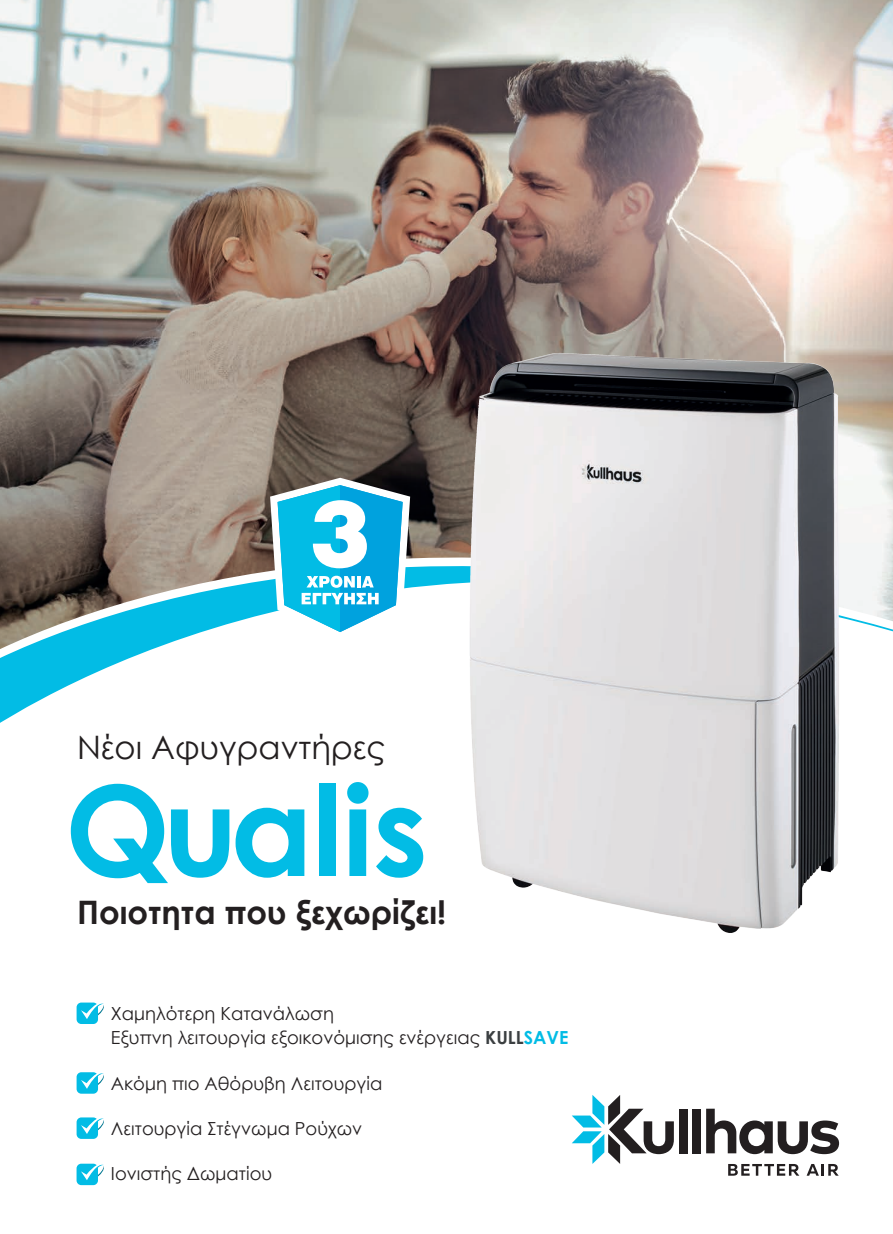
<style>
.page{position:relative;width:893px;height:1234px;background:#fff}
.page>*{position:absolute;margin:0;border:0;box-sizing:border-box;transform-origin:0 0}
.t1{font:700 125.1px "Century Gothic";color:#02bce5}
.t2{font:700 32.25px "Century Gothic";color:#231f20}
.t3{font:32.25px "Century Gothic";color:#231f20}
.t4{font:18px/24px "Century Gothic";color:#231f20}
.s1{font-weight:700;color:#3b3f41}
.s2{font-weight:700;color:#02bce5}
</style>
<div class="page">
<img style="left:0;top:0;width:893px;height:477px">
<svg style="left:0;top:477px;width:270px;height:246px"></svg>
<div style="left:679px;top:1108px;width:8px;height:44px;background:#231f20"></div>
<div style="left:692px;top:1108px;width:9px;height:44px;background:#231f20"></div>
<svg style="left:706px;top:1108px;width:133px;height:45px"></svg>
<svg style="left:728px;top:1164px;width:71px;height:11px"></svg>
<svg style="left:807px;top:1164px;width:31px;height:11px"></svg>
<svg style="left:572px;top:1095px;width:102px;height:68px"></svg>
<img style="left:409px;top:301px;width:484px;height:632px">
<svg style="left:77px;top:1002px;width:27px;height:21px"></svg>
<svg style="left:77px;top:1072px;width:27px;height:21px"></svg>
<svg style="left:77px;top:1117px;width:27px;height:21px"></svg>
<svg style="left:270px;top:477px;width:140px;height:163px"></svg>
<svg style="left:77px;top:1163px;width:27px;height:21px"></svg>
<h2 class="t3" style="left:77px;top:724px;width:310px">Nέοι Αφυγραντήρες</h2>
<h1 class="t1" style="left:65px;top:735px;width:364px">Qualis</h1>
<h2 class="t2" style="left:77px;top:887px;width:371px">Ποιoτητα που ξεχωρίζει!</h2>
<p class="t4" style="left:111px;top:1001px;width:459px">Χαμηλότερη Κατανάλωση<br>Εξυπνη λειτουργία εξοικονόμισης ενέργειας <span class="s1">KULL</span><span class="s2">SAVE</span></p>
<p class="t4" style="left:111px;top:1070px;width:273px">Ακόμη πιο Αθόρυβη Λειτουργία</p>
<p class="t4" style="left:111px;top:1115px;width:253px">Λειτουργία Στέγνωμα Ρούχων</p>
<p class="t4" style="left:111px;top:1161px;width:163px">Ιονιστής Δωματίου</p>
</div>
